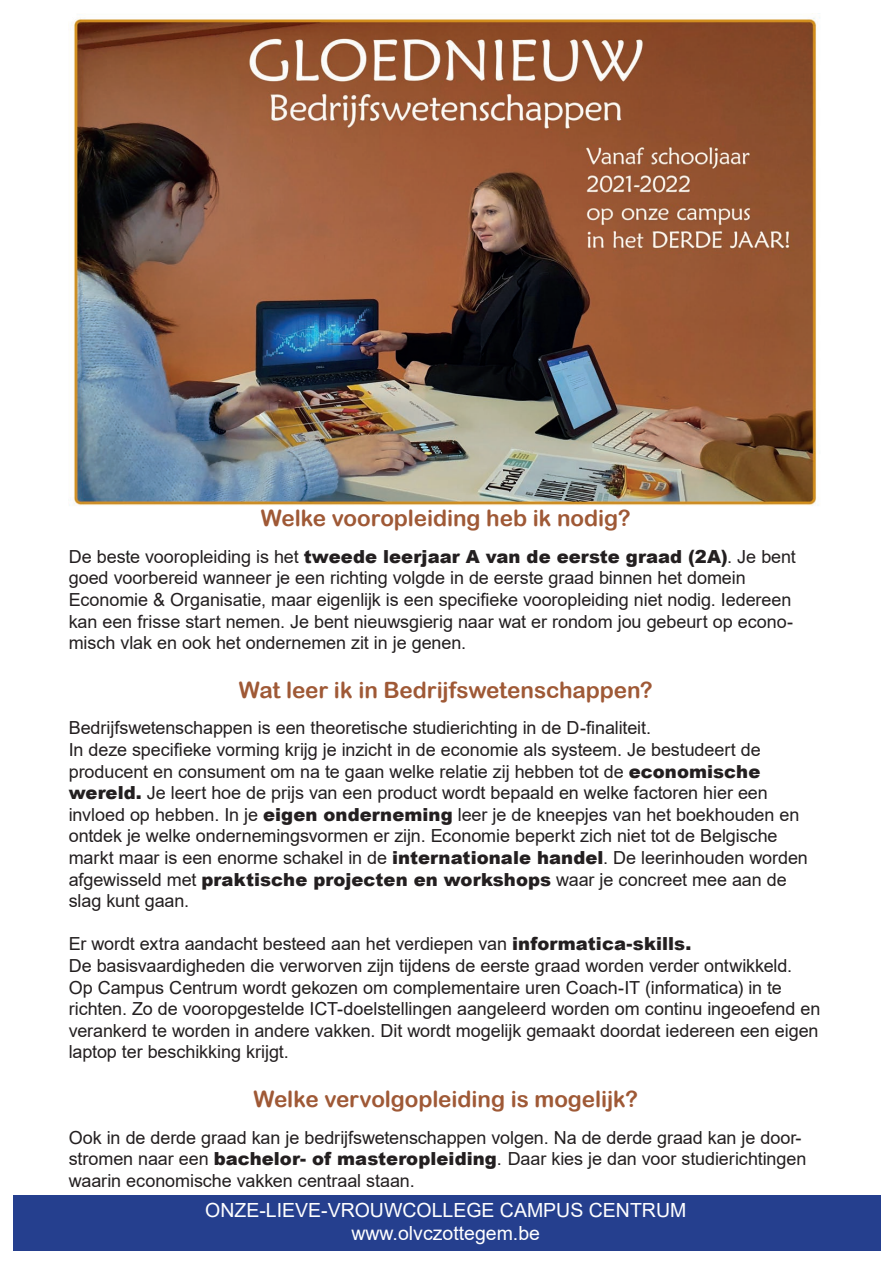
<style>
.page{position:relative;width:893px;height:1263px;background:#fff}
.page>*{position:absolute;margin:0;border:0;box-sizing:border-box;transform-origin:0 0}
.t1{font:22.5px "Arial Rounded MT Bold";letter-spacing:-.005em;color:#9f5936}
.t2{font:19.5px/23.4px "Arial";color:#fff;text-align:center}
.t3{font:18px/21.6px "Arial";letter-spacing:-.005em;color:#231f20}
.s1{font-weight:900}
</style>
<div class="page">
<img style="left:69px;top:13px;width:751px;height:493px">
<div style="left:13px;top:1195px;width:867px;height:55px;background:#253f8e"></div>
<p class="t1" style="left:261px;top:505px;width:371px">Welke vooropleiding heb ik nodig?</p>
<p class="t3" style="left:69px;top:545px;width:729px">De beste vooropleiding is het <span class="s1">tweede leerjaar A van de eerste graad (2A)</span>. Je bent goed voorbereid wanneer je een richting volgde in de eerste graad binnen het domein Economie &amp; Organisatie, maar eigenlijk is een specifieke vooropleiding niet nodig. Iedereen kan een frisse start nemen. Je bent nieuwsgierig naar wat er rondom jou gebeurt op econo&shy;misch vlak en ook het ondernemen zit in je genen.</p>
<p class="t1" style="left:239px;top:676px;width:415px">Wat leer ik in Bedrijfswetenschappen?</p>
<p class="t3" style="left:69px;top:717px;width:584px">Bedrijfswetenschappen is een theoretische studierichting in de D-finaliteit.</p>
<p class="t3" style="left:69px;top:739px;width:741px">In deze specifieke vorming krijg je inzicht in de economie als systeem. Je bestudeert de producent en consument om na te gaan welke relatie zij hebben tot de <span class="s1">economische wereld.</span> Je leert hoe de prijs van een product wordt bepaald en welke factoren hier een invloed op hebben. In je <span class="s1">eigen onderneming</span> leer je de kneepjes van het boekhouden en ontdek je welke ondernemingsvormen er zijn. Economie beperkt zich niet tot de Belgische markt maar is een enorme schakel in de <span class="s1">internationale handel</span>. De leerinhouden worden afgewisseld met <span class="s1">praktische projecten en workshops</span> waar je concreet mee aan de slag kunt gaan.</p>
<p class="t3" style="left:69px;top:933px;width:753px">Er wordt extra aandacht besteed aan het verdiepen van <span class="s1">informatica-skills.<br></span>De basisvaardigheden die verworven zijn tijdens de eerste graad worden verder ontwikkeld.<br>Op Campus Centrum wordt gekozen om complementaire uren Coach-IT (informatica) in te richten. Zo de vooropgestelde ICT-doelstellingen aangeleerd worden om continu ingeoefend en verankerd te worden in andere vakken. Dit wordt mogelijk gemaakt doordat iedereen een eigen laptop ter beschikking krijgt.</p>
<p class="t1" style="left:253px;top:1086px;width:386px">Welke vervolgopleiding is mogelijk?</p>
<p class="t3" style="left:69px;top:1126px;width:739px">Ook in de derde graad kan je bedrijfswetenschappen volgen. Na de derde graad kan je door&shy;stromen naar een <span class="s1">bachelor- of masteropleiding</span>. Daar kies je dan voor studierichtingen waarin economische vakken centraal staan.</p>
<p class="t2" style="left:205px;top:1198px;width:483px">ONZE-LIEVE-VROUWCOLLEGE CAMPUS CENTRUM www.olvczottegem.be</p>
</div>
